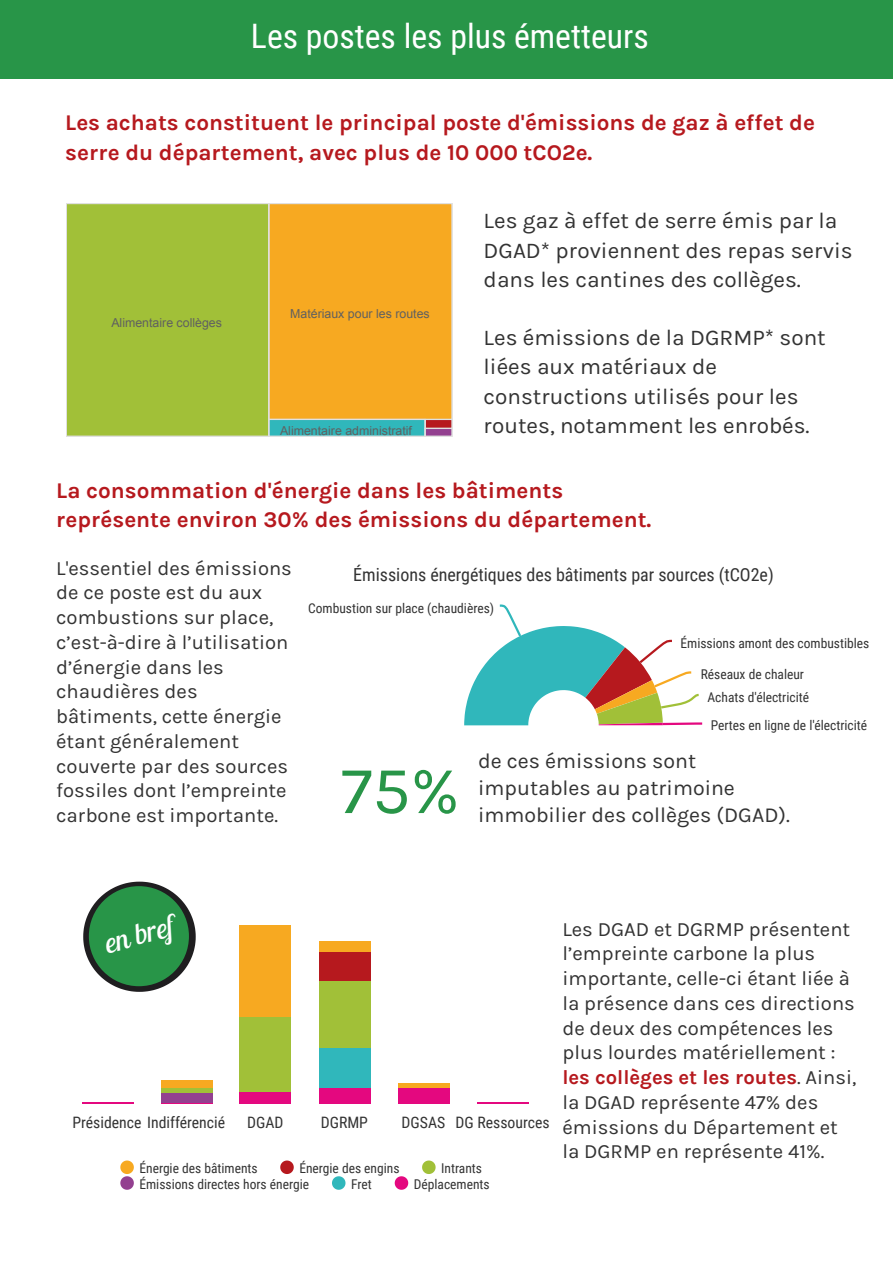
<style>
.page{position:relative;width:893px;height:1262px;background:#fff}
.page>*{position:absolute;margin:0;border:0;box-sizing:border-box;transform-origin:0 0}
.t1{font:67.5px "Karla";color:#289548}
.t2{font:33.75px "Roboto Condensed";color:#fff}
.t3{font:italic 29.25px "Lobster Two";color:#fff}
.t4{font:700 22.5px/29.2px "Karla";color:#b6191e}
.t5{font:22.5px/29.2px "Karla";color:#333}
.t6{font:21.3px/27px "Karla";color:#333}
.t7{font:20.25px/24.8px "Karla";color:#333}
.t8{font:18px "Roboto Condensed";color:#333}
.t9{font:15.75px "Roboto Condensed";color:#333}
.t10{font:13.5px/22.5px "Roboto Condensed";color:#333;text-align:center}
.t11{font:12.3px "Arial";color:#606060}
.s1{font-weight:700;color:#b6191e}
</style>
<div class="page">
<div style="left:161px;top:1079px;width:51px;height:9px;background:#f7a921"></div>
<div style="left:239px;top:925px;width:52px;height:92px;background:#f7a921"></div>
<div style="left:319px;top:941px;width:52px;height:11px;background:#f7a921"></div>
<div style="left:398px;top:1082px;width:52px;height:6px;background:#f7a921"></div>
<div style="left:319px;top:952px;width:52px;height:29px;background:#b6191e"></div>
<div style="left:161px;top:1088px;width:51px;height:5px;background:#a1c038"></div>
<div style="left:239px;top:1017px;width:52px;height:74px;background:#a1c038"></div>
<div style="left:319px;top:981px;width:52px;height:67px;background:#a1c038"></div>
<div style="left:161px;top:1093px;width:51px;height:10px;background:#934090"></div>
<div style="left:319px;top:1048px;width:52px;height:40px;background:#30b7bb"></div>
<hr style="left:82px;top:1102px;width:52px;height:1px;background:#e4087f">
<hr style="left:161px;top:1103px;width:51px;height:1px;background:#e4087f">
<div style="left:239px;top:1091px;width:52px;height:12px;background:#e4087f"></div>
<div style="left:319px;top:1088px;width:52px;height:15px;background:#e4087f"></div>
<div style="left:398px;top:1088px;width:52px;height:15px;background:#e4087f"></div>
<hr style="left:477px;top:1102px;width:51px;height:1px;background:#e4087f">
<svg style="left:280px;top:1160px;width:14px;height:14px"></svg>
<svg style="left:422px;top:1160px;width:13px;height:14px"></svg>
<svg style="left:120px;top:1160px;width:14px;height:29px"></svg>
<svg style="left:332px;top:1176px;width:13px;height:13px"></svg>
<svg style="left:394px;top:1176px;width:14px;height:13px"></svg>
<div style="left:0;top:0;width:892px;height:79px;background:#289548"></div>
<div style="left:425px;top:419px;width:27px;height:9px;background:#b6191e"></div>
<div style="left:66px;top:203px;width:203px;height:233px;background:#a1c038"></div>
<div style="left:269px;top:203px;width:183px;height:216px;background:#f7a921"></div>
<div style="left:269px;top:419px;width:156px;height:17px;background:#30b7bb"></div>
<div style="left:425px;top:428px;width:27px;height:8px;background:#934090"></div>
<div style="left:66px;top:203px;width:203px;height:233px;border:1px solid #e0e0e0"></div>
<div style="left:268px;top:203px;width:184px;height:217px;border:1px solid #e0e0e0"></div>
<div style="left:268px;top:419px;width:157px;height:17px;border:1px solid #e0e0e0"></div>
<div style="left:424px;top:428px;width:28px;height:8px;border:1px solid #e0e0e0"></div>
<svg style="left:464px;top:604px;width:239px;height:122px"></svg>
<svg style="left:83px;top:881px;width:113px;height:110px"></svg>
<div style="left:89px;top:886px;width:100px;height:100px;background:#289548;border-radius:50%"></div>
<h2 class="t2" style="left:251px;top:13px;width:399px">Les postes les plus émetteurs</h2>
<p class="t4" style="left:65px;top:108px;width:751px">Les achats constituent le principal poste d'émissions de gaz à effet de serre du département, avec plus de 10 000 tCO2e.</p>
<p class="t11" style="left:111px;top:315px;width:112px">Alimentaire collèges</p>
<p class="t11" style="left:290px;top:306px;width:141px">Matériaux pour les routes</p>
<p class="t11" style="left:280px;top:423px;width:133px">Alimentaire administratif</p>
<p class="t5" style="left:483px;top:206px;width:370px">Les gaz à effet de serre émis par la<br>DGAD* proviennent des repas servis dans les cantines des collèges.</p>
<p class="t5" style="left:483px;top:323px;width:343px">Les émissions de la DGRMP* sont liées aux matériaux de constructions utilisés pour les routes, notamment les enrobés.</p>
<p class="t4" style="left:56px;top:476px;width:596px">La consommation d'énergie dans les bâtiments représente environ 30% des émissions du département.</p>
<p class="t7" style="left:56px;top:556px;width:237px">L'essentiel des émissions de ce poste est du aux combustions sur place, c’est-à-dire à l’utilisation d’énergie dans les chaudières des bâtiments, cette énergie étant généralement couverte par des sources fossiles dont l’empreinte carbone est importante.</p>
<p class="t8" style="left:353px;top:562px;width:422px">Émissions énergétiques des bâtiments par sources (tCO2e)</p>
<p class="t10" style="left:308px;top:596px;width:187px">Combustion sur place (chaudières)</p>
<p class="t10" style="left:680px;top:631px;width:190px">Émissions amont des combustibles</p>
<p class="t10" style="left:700px;top:662px;width:110px">Réseaux de chaleur<br>Achats d'électricité</p>
<p class="t10" style="left:710px;top:713px;width:158px">Pertes en ligne de l'électricité</p>
<p class="t6" style="left:478px;top:747px;width:313px">de ces émissions sont imputables au patrimoine immobilier des collèges (DGAD).</p>
<h1 class="t1" style="left:341px;top:753px;width:120px">75%</h1>
<h3 class="t3" style="left:100px;top:925px;width:72px;rotate:-15deg">en bref</h3>
<p class="t9" style="left:73px;top:1111px;width:154px">Présidence Indifférencié</p>
<p class="t9" style="left:247px;top:1111px;width:38px">DGAD</p>
<p class="t9" style="left:321px;top:1111px;width:49px">DGRMP</p>
<p class="t9" style="left:401px;top:1111px;width:149px">DGSAS DG Ressources</p>
<p class="t10" style="left:139px;top:1156px;width:120px">Énergie des bâtiments</p>
<p class="t10" style="left:299px;top:1156px;width:102px">Énergie des engins</p>
<p class="t10" style="left:441px;top:1156px;width:42px">Intrants</p>
<p class="t10" style="left:139px;top:1172px;width:171px">Émissions directes hors énergie</p>
<p class="t10" style="left:351px;top:1172px;width:22px">Fret</p>
<p class="t10" style="left:414px;top:1172px;width:77px">Déplacements</p>
<p class="t7" style="left:562px;top:916px;width:295px">Les DGAD et DGRMP présentent l’empreinte carbone la plus importante, celle-ci étant liée à la présence dans ces directions de deux des compétences les plus lourdes matériellement : <span class="s1">les collèges et les routes</span>. Ainsi, la DGAD représente 47% des émissions du Département et la DGRMP en représente 41%.</p>
</div>
